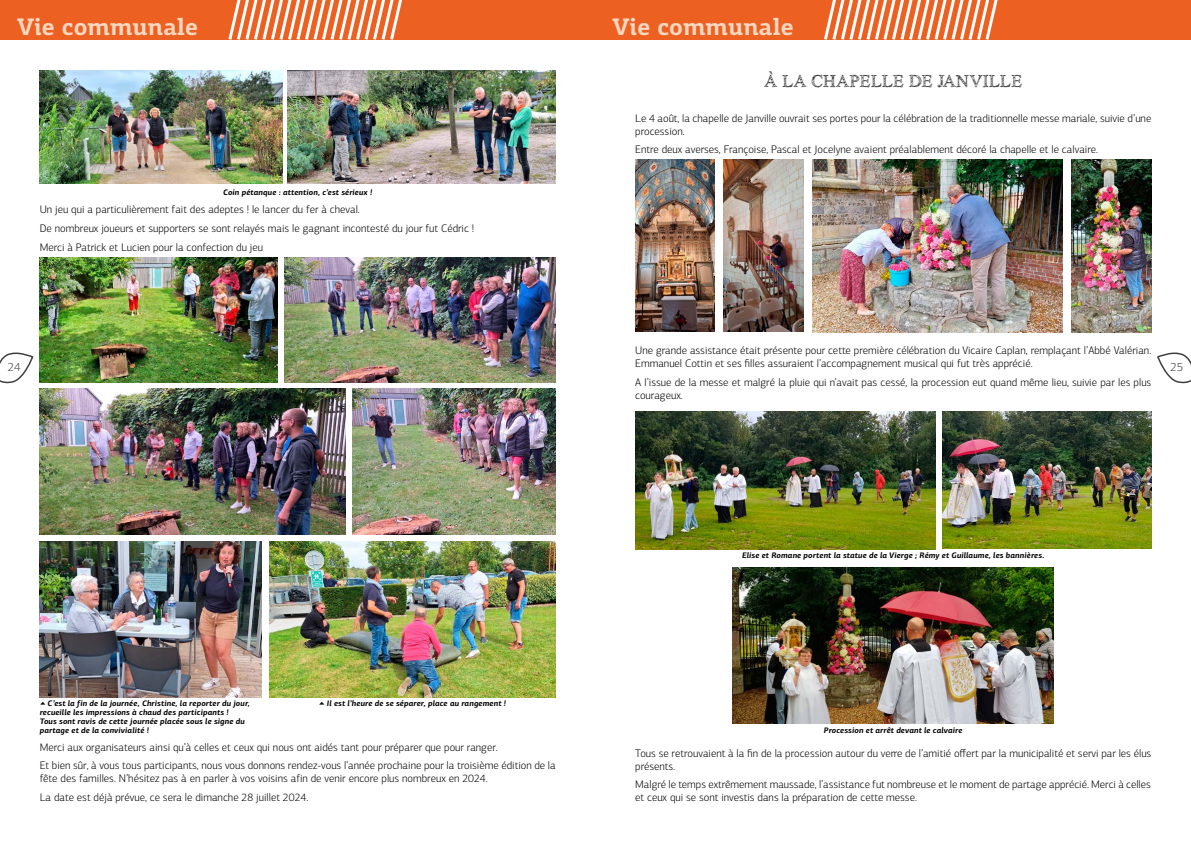
<style>
.page{position:relative;width:1191px;height:842px;background:#fff}
.page>*{position:absolute;margin:0;border:0;box-sizing:border-box;transform-origin:0 0}
.t1{font:700 24px "PF Centro Slab Pro";color:#fcd8c1}
.t2{font:16px "KG No Regrets Sketch";color:#403d3d}
.t3{font:300 12px "PF Centro Sans Pro";color:#403d3d}
.t4{font:300 11px/13px "PF Centro Sans Pro";color:#000}
.t5{font:italic 700 8px/9px "PF Centro Sans Pro";letter-spacing:.015em;color:#000;scale:.9 1}
.t6{font:italic 700 8px "PF Centro Sans Pro";letter-spacing:.015em;color:#000}
</style>
<div class="page">
<div style="left:0;top:0;width:595px;height:40px;background:#ec6122"></div>
<div style="left:595px;top:0;width:596px;height:40px;background:#ec6122"></div>
<svg style="left:228px;top:0;width:174px;height:40px"></svg>
<img style="left:40px;top:258px;width:237px;height:125px">
<img style="left:285px;top:258px;width:271px;height:125px">
<img style="left:40px;top:389px;width:306px;height:146px">
<img style="left:352px;top:389px;width:204px;height:146px">
<img style="left:40px;top:71px;width:243px;height:112px">
<img style="left:288px;top:71px;width:268px;height:112px">
<img style="left:40px;top:541px;width:222px;height:156px">
<img style="left:269px;top:541px;width:287px;height:156px">
<svg style="left:824px;top:0;width:174px;height:40px"></svg>
<img style="left:635px;top:160px;width:79px;height:171px">
<img style="left:724px;top:160px;width:79px;height:171px">
<img style="left:812px;top:160px;width:250px;height:172px">
<img style="left:1071px;top:160px;width:80px;height:172px">
<img style="left:942px;top:411px;width:209px;height:138px">
<img style="left:635px;top:411px;width:300px;height:138px">
<img style="left:732px;top:568px;width:321px;height:156px">
<svg style="left:1157px;top:352px;width:34px;height:32px"></svg>
<svg style="left:0;top:352px;width:34px;height:32px"></svg>
<h1 class="t1" style="left:17px;top:12px;width:182px">Vie communale</h1>
<p class="t6" style="left:223px;top:187px;width:151px">Coin pétanque : attention, c’est sérieux !</p>
<p class="t4" style="left:40px;top:200px;width:436px;line-height:18.7px">Un jeu qui a particulièrement fait des adeptes ! le lancer du fer à cheval.<br>De nombreux joueurs et supporters se sont relayés mais le gagnant incontesté du jour fut Cédric !<br>Merci à Patrick et Lucien pour la confection du jeu</p>
<h1 class="t1" style="left:612px;top:12px;width:182px">Vie communale</h1>
<h2 class="t2" style="left:764px;top:71px;width:259px">À LA CHAPELLE DE JANVILLE</h2>
<p class="t4" style="left:635px;top:111px;width:517px">Le 4 août, la chapelle de Janville ouvrait ses portes pour la célébration de la traditionnelle messe mariale, suivie d’une procession.</p>
<p class="t4" style="left:635px;top:143px;width:464px">Entre deux averses, Françoise, Pascal et Jocelyne avaient préalablement décoré la chapelle et le calvaire.</p>
<p class="t4" style="left:635px;top:344px;width:517px">Une grande assistance était présente pour cette première célébration du Vicaire Caplan, remplaçant l’Abbé Valérian.<br>Emmanuel Cottin et ses filles assuraient l’accompagnement musical qui fut très apprécié.</p>
<p class="t4" style="left:635px;top:376px;width:517px">A l’issue de la messe et malgré la pluie qui n’avait pas cessé, la procession eut quand même lieu, suivie par les plus courageux.</p>
<p class="t3" style="left:8px;top:360px;width:14px">24</p>
<p class="t3" style="left:1170px;top:360px;width:14px">25</p>
<p class="t5" style="left:40px;top:699px;width:235px">▲ C’est la fin de la journée, Christine, la reporter du jour, recueille les impressions à chaud des participants !<br>Tous sont ravis de cette journée placée sous le signe du partage et de la convivialité !</p>
<p class="t5" style="left:319px;top:699px;width:209px">▲ Il est l’heure de se séparer, place au rangement !</p>
<p class="t4" style="left:40px;top:737px;width:517px;line-height:18.7px">Merci aux organisateurs ainsi qu’à celles et ceux qui nous ont aidés tant pour préparer que pour ranger.<br>Et bien sûr, à vous tous participants, nous vous donnons rendez-vous l’année prochaine pour la troisième édition de la</p>
<p class="t4" style="left:40px;top:769px;width:449px;line-height:18.7px">fête des familles. N’hésitez pas à en parler à vos voisins afin de venir encore plus nombreux en 2024.<br>La date est déjà prévue, ce sera le dimanche 28 juillet 2024.</p>
<p class="t6" style="left:742px;top:550px;width:304px">Elise et Romane portent la statue de la Vierge ; Rémy et Guillaume, les bannières.</p>
<p class="t6" style="left:824px;top:725px;width:140px">Procession et arrêt devant le calvaire</p>
<p class="t4" style="left:635px;top:746px;width:517px">Tous se retrouvaient à la fin de la procession autour du verre de l’amitié offert par la municipalité et servi par les élus présents.</p>
<p class="t4" style="left:635px;top:778px;width:517px">Malgré le temps extrêmement maussade, l’assistance fut nombreuse et le moment de partage apprécié. Merci à celles et ceux qui se sont investis dans la préparation de cette messe.</p>
</div>
